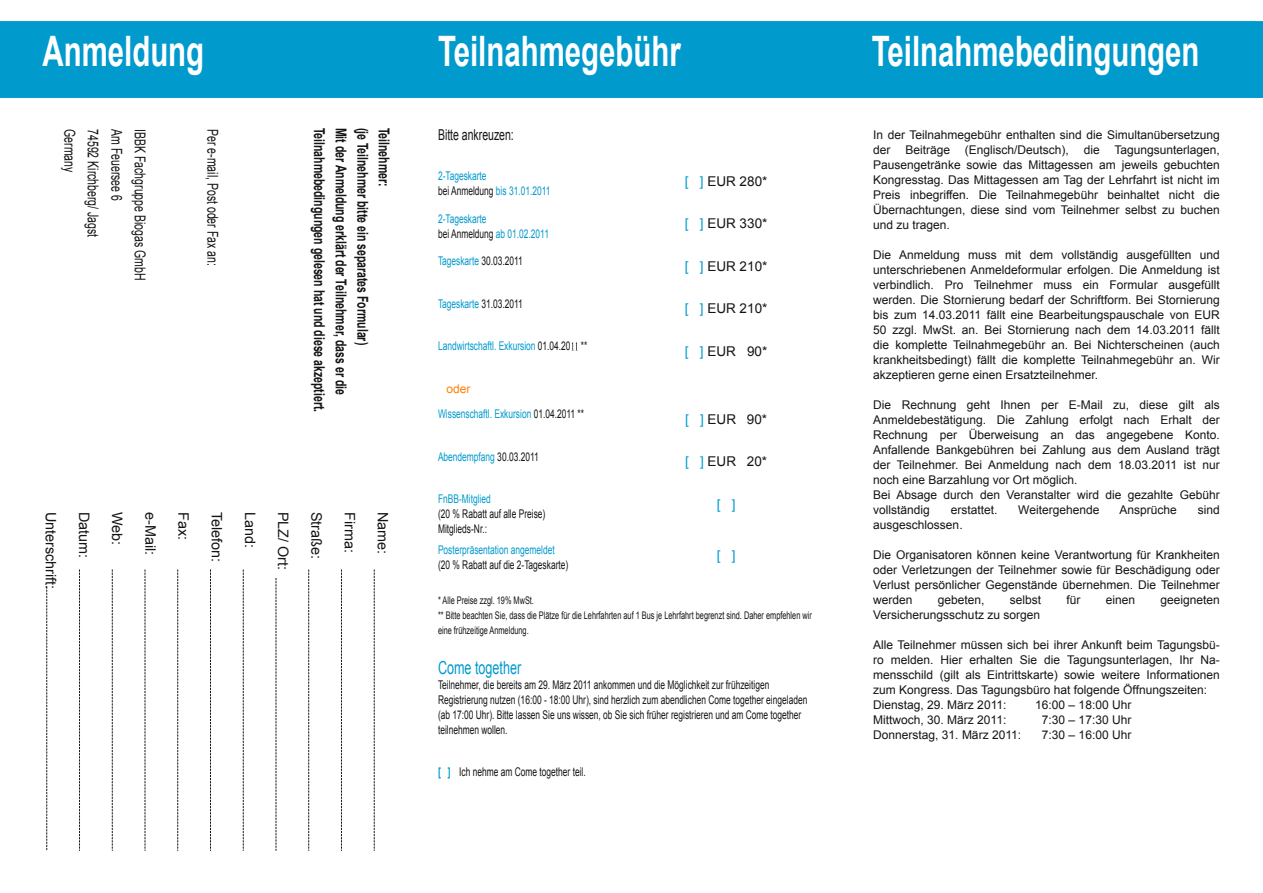
<style>
.page{position:relative;width:1263px;height:893px;background:#fff}
.page>*{position:absolute;margin:0;border:0;box-sizing:border-box;transform-origin:0 0}
.t1{font:700 42px "Arial";color:#fff;scale:.7 1}
.t2{font:18px "Arial";color:#009acd;scale:.7 1}
.t3{font:700 15px/21.6px "Arial";color:#161413;scale:.7 1}
.t4{font:15px/23.5px "Arial";color:#161413;scale:.7 1}
.t5{font:14.4px "Arial";color:#161413}
.t6{font:13.5px "Arial";color:#161413}
.t7{font:13.5px "Arial";color:#009acd}
.t8{font:12px/15px "Arial";color:#161413;text-align:justify}
.t9{font:12px/15px "Arial";color:#161413;scale:.7 1}
.t10{font:12px/15px "Arial";color:#009acd;scale:.7 1}
.t11{font:12px "Arial";color:#ff8000}
.t12{font:10.5px/15px "Arial";color:#161413;scale:.7 1}
.s1{color:#161413}
.s2{color:#009acd}
.s3{font-weight:700;color:#009acd}
</style>
<div class="page">
<div style="left:0;top:21px;width:1263px;height:77px;background:#009acd"></div>
<svg style="left:374px;top:570px;width:1px;height:280px"></svg>
<svg style="left:210px;top:570px;width:1px;height:280px"></svg>
<svg style="left:243px;top:570px;width:1px;height:280px"></svg>
<svg style="left:308px;top:570px;width:1px;height:280px"></svg>
<svg style="left:341px;top:570px;width:1px;height:280px"></svg>
<svg style="left:177px;top:570px;width:1px;height:280px"></svg>
<svg style="left:145px;top:570px;width:1px;height:280px"></svg>
<svg style="left:112px;top:570px;width:1px;height:280px"></svg>
<svg style="left:79px;top:570px;width:1px;height:280px"></svg>
<svg style="left:276px;top:578px;width:1px;height:272px"></svg>
<svg style="left:46px;top:587px;width:1px;height:263px"></svg>
<svg style="left:572px;top:342px;width:5px;height:8px"></svg>
<h1 class="t1" style="left:43px;top:28px;width:232px">Anmeldung</h1>
<h1 class="t1" style="left:438px;top:28px;width:348px">Teilnahmegebühr</h1>
<p class="t4" style="left:152px;top:129px;width:217px;rotate:90deg">IBBK Fachgruppe Biogas GmbH<br>Am Feuersee 6<br>74592 Kirchberg/ Jagst<br>Germany</p>
<p class="t4" style="left:224px;top:129px;width:197px;rotate:90deg">Per e-mail, Post oder Fax an:</p>
<p class="t3" style="left:395px;top:128px;width:408px;rotate:90deg">Teilnehmer:<br>(je Teilnehmer bitte ein separates Formular)<br>Mit der Anmeldung erklärt der Teilnehmer, dass er die Teilnahmebedingungen gelesen hat und diese akzeptiert.</p>
<p class="t5" style="left:59px;top:512px;width:79px;rotate:90deg">Unterschrift:</p>
<p class="t5" style="left:92px;top:512px;width:48px;rotate:90deg">Datum:</p>
<p class="t5" style="left:125px;top:512px;width:35px;rotate:90deg">Web:</p>
<p class="t5" style="left:158px;top:512px;width:45px;rotate:90deg">e-Mail:</p>
<p class="t5" style="left:192px;top:512px;width:29px;rotate:90deg">Fax:</p>
<p class="t5" style="left:225px;top:512px;width:52px;rotate:90deg">Telefon:</p>
<p class="t5" style="left:258px;top:512px;width:38px;rotate:90deg">Land:</p>
<p class="t5" style="left:291px;top:512px;width:60px;rotate:90deg">PLZ/ Ort:</p>
<p class="t5" style="left:324px;top:512px;width:49px;rotate:90deg">Straße:</p>
<p class="t5" style="left:358px;top:512px;width:42px;rotate:90deg">Firma:</p>
<p class="t5" style="left:391px;top:512px;width:44px;rotate:90deg">Name:</p>
<p class="t4" style="left:438px;top:123px;width:110px">Bitte ankreuzen:</p>
<p class="t10" style="left:438px;top:169px;width:162px">2-Tageskarte<br><span class="s1">bei Anmeldung</span> bis 31.01.2011</p>
<p class="t6" style="left:685px;top:173px;width:84px"><span class="s2">[ ]</span> EUR 280*</p>
<p class="t10" style="left:438px;top:211px;width:160px">2-Tageskarte<br><span class="s1">bei Anmeldung</span> ab 01.02.2011</p>
<p class="t6" style="left:685px;top:216px;width:84px"><span class="s2">[ ]</span> EUR 330*</p>
<p class="t10" style="left:438px;top:254px;width:123px">Tageskarte <span class="s1">30.03.2011</span></p>
<p class="t6" style="left:685px;top:258px;width:84px"><span class="s2">[ ]</span> EUR 210*</p>
<p class="t10" style="left:438px;top:296px;width:123px">Tageskarte <span class="s1">31.03.2011</span></p>
<p class="t10" style="left:438px;top:339px;width:215px">Landwirtschaftl. Exkursion <span class="s1">01.04.20 **</span></p>
<p class="t6" style="left:685px;top:344px;width:84px"><span class="s2">[ ]</span> EUR 90*</p>
<p class="t6" style="left:685px;top:301px;width:84px"><span class="s2">[ ]</span> EUR 210*</p>
<p class="t11" style="left:446px;top:382px;width:26px">oder</p>
<p class="t10" style="left:438px;top:407px;width:210px">Wissenschaftl. Exkursion <span class="s1">01.04.2011 **</span></p>
<p class="t6" style="left:685px;top:412px;width:84px"><span class="s2">[ ]</span> EUR 90*</p>
<p class="t10" style="left:438px;top:449px;width:145px">Abendempfang <span class="s1">30.03.2011</span></p>
<p class="t6" style="left:685px;top:454px;width:84px"><span class="s2">[ ]</span> EUR 20*</p>
<p class="t7" style="left:717px;top:496px;width:20px">[ ]</p>
<p class="t10" style="left:438px;top:492px;width:77px">FnBB-Mitglied</p>
<p class="t9" style="left:438px;top:507px;width:155px">(20 % Rabatt auf alle Preise)<br>Mitglieds-Nr.:</p>
<p class="t10" style="left:438px;top:543px;width:168px">Posterpräsentation angemeldet</p>
<p class="t9" style="left:438px;top:558px;width:188px">(20 % Rabatt auf die 2-Tageskarte)</p>
<p class="t7" style="left:717px;top:547px;width:20px">[ ]</p>
<p class="t12" style="left:438px;top:593px;width:536px">* Alle Preise zzgl. 19% MwSt.<br>** Bitte beachten Sie, dass die Plätze für die Lehrfahrten auf 1 Bus je Lehrfahrt begrenzt sind. Daher empfehlen wir eine frühzeitige Anmeldung.</p>
<h2 class="t2" style="left:438px;top:657px;width:121px">Come together</h2>
<p class="t9" style="left:438px;top:677px;width:529px">Teilnehmer, die bereits am 29. März 2011 ankommen und die Möglichkeit zur frühzeitigen Registrierung nutzen (16:00 - 18:00 Uhr), sind herzlich zum abendlichen Come together eingeladen (ab 17:00 Uhr). Bitte lassen Sie uns wissen, ob Sie sich früher registrieren und am Come together teilnehmen wollen.</p>
<p class="t9" style="left:438px;top:764px;width:213px"><span class="s3">[ ]</span> Ich nehme am Come together teil.</p>
<h1 class="t1" style="left:872px;top:28px;width:470px">Teilnahmebedingungen</h1>
<p class="t8" style="left:873px;top:128px;width:348px">In der Teilnahmegebühr enthalten sind die Simultanübersetzung der Beiträge (Englisch/Deutsch), die Tagungsunterlagen, Pausengetränke sowie das Mittagessen am jeweils gebuchten Kongresstag. Das Mittagessen am Tag der Lehrfahrt ist nicht im Preis inbegriffen. Die Teilnahmegebühr beinhaltet nicht die Übernachtungen, diese sind vom Teilnehmer selbst zu buchen und zu tragen.</p>
<p class="t8" style="left:873px;top:248px;width:348px">Die Anmeldung muss mit dem vollständig ausgefüllten und unterschriebenen Anmeldeformular erfolgen. Die Anmeldung ist verbindlich. Pro Teilnehmer muss ein Formular ausgefüllt werden. Die Stornierung bedarf der Schriftform. Bei Stornierung bis zum 14.03.2011 fällt eine Bearbeitungspauschale von EUR 50 zzgl. MwSt. an. Bei Stornierung nach dem 14.03.2011 fällt die komplette Teilnahmegebühr an. Bei Nichterscheinen (auch krankheitsbedingt) fällt die komplette Teilnahmegebühr an. Wir akzeptieren gerne einen Ersatzteilnehmer.</p>
<p class="t8" style="left:873px;top:398px;width:348px;text-align:left">Die Rechnung geht Ihnen per E-Mail zu, diese gilt als Anmeldebestätigung. Die Zahlung erfolgt nach Erhalt der Rechnung per Überweisung an das angegebene Konto.<br>Anfallende Bankgebühren bei Zahlung aus dem Ausland trägt der Teilnehmer. Bei Anmeldung nach dem 18.03.2011 ist nur noch eine Barzahlung vor Ort möglich.<br>Bei Absage durch den Veranstalter wird die gezahlte Gebühr vollständig</p>
<p class="t8" style="left:951px;top:503px;width:48px">erstattet.</p>
<p class="t8" style="left:1018px;top:503px;width:83px">Weitergehende</p>
<p class="t8" style="left:1119px;top:503px;width:59px">Ansprüche</p>
<p class="t8" style="left:1198px;top:503px;width:24px">sind</p>
<p class="t8" style="left:873px;top:518px;width:91px">ausgeschlossen.</p>
<p class="t8" style="left:873px;top:548px;width:348px">Die Organisatoren können keine Verantwortung für Krankheiten oder Verletzungen der Teilnehmer sowie für Beschädigung oder Verlust persönlicher Gegenstände übernehmen. Die Teilnehmer werden</p>
<p class="t8" style="left:938px;top:593px;width:48px">gebeten,</p>
<p class="t8" style="left:1010px;top:593px;width:33px">selbst</p>
<p class="t8" style="left:1066px;top:593px;width:16px">für</p>
<p class="t8" style="left:1106px;top:593px;width:31px">einen</p>
<p class="t8" style="left:1160px;top:593px;width:61px">geeigneten</p>
<p class="t8" style="left:873px;top:608px;width:168px">Versicherungsschutz zu sorgen</p>
<p class="t8" style="left:873px;top:638px;width:348px;text-align:left">Alle Teilnehmer müssen sich bei ihrer Ankunft beim Tagungsbü&shy;ro melden. Hier erhalten Sie die Tagungsunterlagen, Ihr Na&shy;mensschild (gilt als Eintrittskarte) sowie weitere Informationen zum Kongress. Das Tagungsbüro hat folgende Öffnungszeiten:<br>Dienstag, 29. März 2011:</p>
<p class="t8" style="left:1035px;top:698px;width:98px">16:00 – 18:00 Uhr</p>
<p class="t8" style="left:873px;top:713px;width:135px">Mittwoch, 30. März 2011:</p>
<p class="t8" style="left:1042px;top:713px;width:91px">7:30 – 17:30 Uhr</p>
<p class="t8" style="left:873px;top:728px;width:149px">Donnerstag, 31. März 2011:</p>
<p class="t8" style="left:1042px;top:728px;width:91px">7:30 – 16:00 Uhr</p>
</div>
